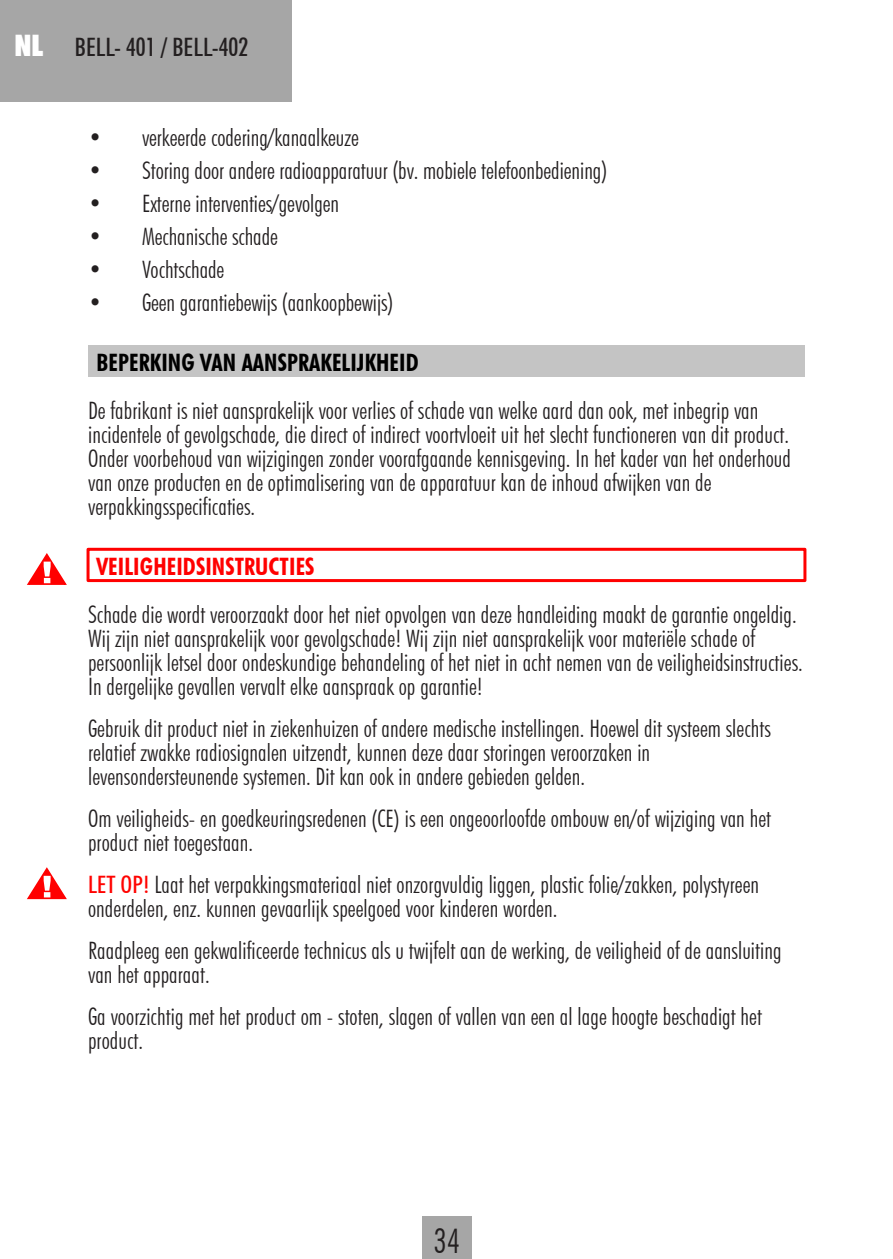
<style>
.page{position:relative;width:893px;height:1259px;background:#fff}
.page>*{position:absolute;margin:0;border:0;box-sizing:border-box;transform-origin:0 0}
.t1{font:300 condensed 33.9px "Futura BT";color:#231f20}
.t2{font:500 condensed 25.5px "Futura BT";color:#231f20}
.t3{font:300 condensed 24px/24px "Futura BT";letter-spacing:.005em;color:#231f20}
.t4{font:700 condensed 24px "Futura BT";letter-spacing:.005em;color:#000}
.t5{font:700 condensed 24px "Futura BT";letter-spacing:.005em;color:#f00}
.s1{font-weight:900;font-size:29.7px;color:#fff}
.s2{font-weight:500;color:#ff0300}
</style>
<div class="page">
<div style="left:88px;top:345px;width:717px;height:31px;background:#c4c4c4"></div>
<div style="left:87px;top:548px;width:719px;height:34px;border:3px solid #f00"></div>
<svg style="left:27px;top:553px;width:40px;height:32px"></svg>
<svg style="left:27px;top:867px;width:40px;height:33px"></svg>
<div style="left:423px;top:1216px;width:49px;height:43px;background:#a6a6a6"></div>
<div style="left:0;top:0;width:292px;height:102px;background:#a6a6a6"></div>
<p class="t2" style="left:14px;top:36px;width:235px"><span class="s1">NL</span> BELL- 401 / BELL-402</p>
<p class="t3" style="left:88px;top:127px;width:272px">• verkeerde codering/kanaalkeuze</p>
<p class="t3" style="left:88px;top:160px;width:521px">• Storing door andere radioapparatuur (bv. mobiele telefoonbediening)</p>
<p class="t3" style="left:88px;top:193px;width:253px">• Externe interventies/gevolgen</p>
<p class="t3" style="left:88px;top:226px;width:191px">• Mechanische schade</p>
<p class="t3" style="left:88px;top:259px;width:138px">• Vochtschade</p>
<p class="t3" style="left:88px;top:292px;width:307px">• Geen garantiebewijs (aankoopbewijs)</p>
<p class="t4" style="left:97px;top:352px;width:324px">BEPERKING VAN AANSPRAKELIJKHEID</p>
<p class="t3" style="left:88px;top:400px;width:704px">De fabrikant is niet aansprakelijk voor verlies of schade van welke aard dan ook, met inbegrip van incidentele of gevolgschade, die direct of indirect voortvloeit uit het slecht functioneren van dit product.<br>Onder voorbehoud van wijzigingen zonder voorafgaande kennisgeving. In het kader van het onderhoud van onze producten en de optimalisering van de apparatuur kan de inhoud afwijken van de verpakkingsspecificaties.</p>
<p class="t5" style="left:97px;top:556px;width:219px">VEILIGHEIDSINSTRUCTIES</p>
<p class="t3" style="left:88px;top:604px;width:716px">Schade die wordt veroorzaakt door het niet opvolgen van deze handleiding maakt de garantie ongeldig.<br>Wij zijn niet aansprakelijk voor gevolgschade! Wij zijn niet aansprakelijk voor materiële schade of persoonlijk letsel door ondeskundige behandeling of het niet in acht nemen van de veiligheidsinstructies.<br>In dergelijke gevallen vervalt elke aanspraak op garantie!</p>
<p class="t3" style="left:88px;top:718px;width:684px">Gebruik dit product niet in ziekenhuizen of andere medische instellingen. Hoewel dit systeem slechts relatief zwakke radiosignalen uitzendt, kunnen deze daar storingen veroorzaken in levensondersteunende systemen. Dit kan ook in andere gebieden gelden.</p>
<p class="t3" style="left:88px;top:808px;width:684px">Om veiligheids- en goedkeuringsredenen (CE) is een ongeoorloofde ombouw en/of wijziging van het product niet toegestaan.</p>
<p class="t3" style="left:88px;top:874px;width:673px"><span class="s2">LET OP!</span> Laat het verpakkingsmateriaal niet onzorgvuldig liggen, plastic folie/zakken, polystyreen onderdelen, enz. kunnen gevaarlijk speelgoed voor kinderen worden.</p>
<p class="t3" style="left:88px;top:940px;width:695px">Raadpleeg een gekwalificeerde technicus als u twijfelt aan de werking, de veiligheid of de aansluiting van het apparaat.</p>
<p class="t3" style="left:88px;top:1006px;width:675px">Ga voorzichtig met het product om - stoten, slagen of vallen van een al lage hoogte beschadigt het product.</p>
<h1 class="t1" style="left:434px;top:1226px;width:28px">34</h1>
</div>
